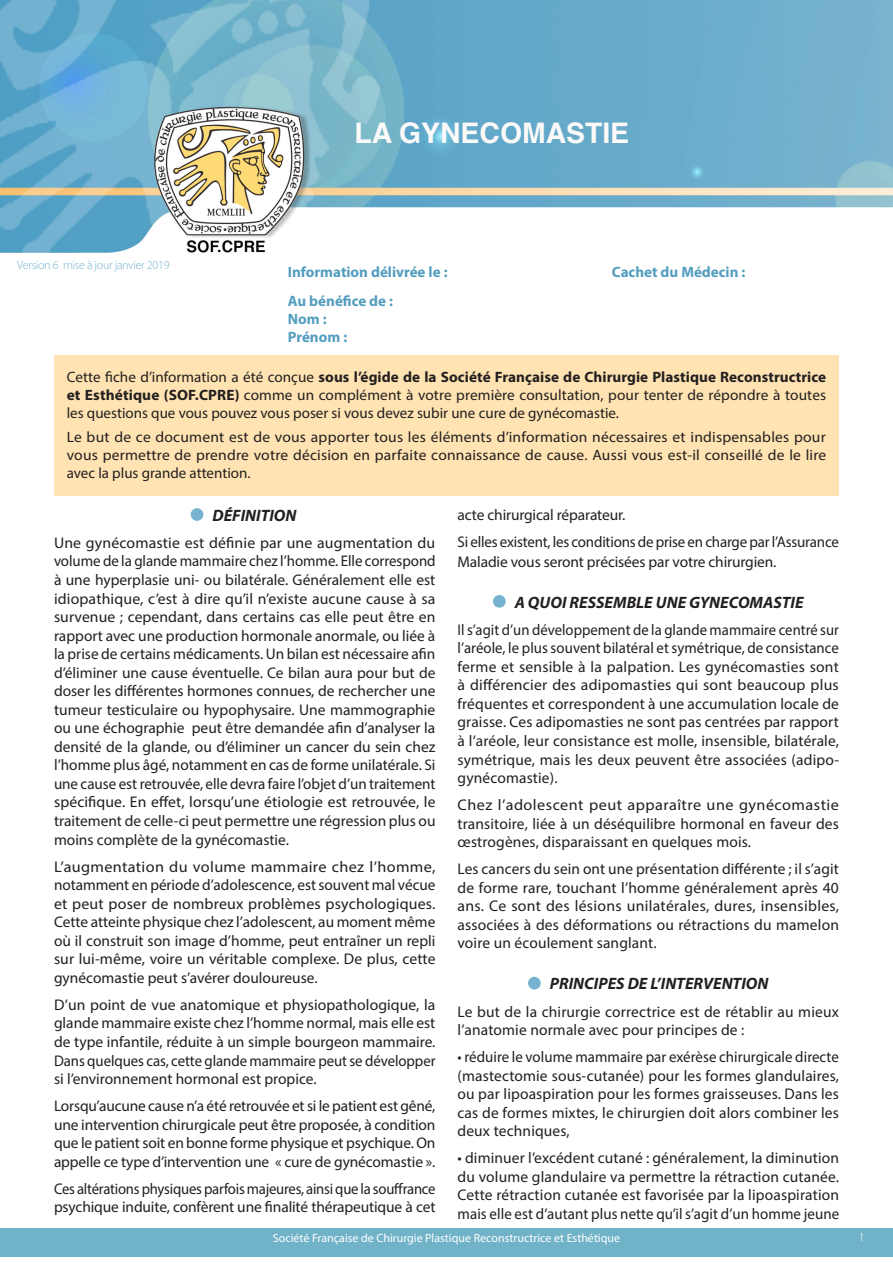
<style>
.page{position:relative;width:893px;height:1263px;background:#fff}
.page>*{position:absolute;margin:0;border:0;box-sizing:border-box;transform-origin:0 0}
.t1{font:700 28.35px "Helvetica";color:#fcf9f9}
.t2{font:italic 700 16.5px "Myriad Pro";color:#231f20}
.t3{font:15.45px/18.6px "Myriad Pro";color:#231f20;text-align:justify}
.t4{font:15.45px/18.6px "Myriad Pro";color:#231f20;scale:.95 1}
.t5{font:15.45px/18.6px "Myriad Pro";color:#231f20;text-align:justify;scale:1.05 1}
.t6{font:15.45px/18.6px "Myriad Pro";color:#231f20;text-align:justify;scale:.96 1}
.t7{font:15px/18px "Myriad Pro";color:#231f20;text-align:justify}
.t8{font:15px/18px "Myriad Pro";color:#231f20;text-align:justify;scale:1.04 1}
.t9{font:700 15px/18px "Myriad Pro";color:#539dbf}
.t10{font:12px "Myriad Pro";color:#fff}
.t11{font:300 12px "Myriad Pro";letter-spacing:-.02em;color:#77b3d0}
.t12{font:300 12px "Myriad Pro";color:#fff}
.s1{font-weight:700}
</style>
<div class="page">
<div style="left:0;top:1228px;width:893px;height:28px;background:#70b2c8"></div>
<div style="left:54px;top:355px;width:785px;height:140px;background:#ffe3b2"></div>
<div style="left:191px;top:508px;width:12px;height:13px;background:#77b3d0;border-radius:50%"></div>
<div style="left:493px;top:595px;width:13px;height:13px;background:#77b3d0;border-radius:50%"></div>
<div style="left:528px;top:977px;width:13px;height:12px;background:#77b3d0;border-radius:50%"></div>
<img style="left:0;top:0;width:893px;height:253px">
<h1 class="t1" style="left:355px;top:117px;width:276px">LA GYNECOMASTIE</h1>
<p class="t11" style="left:17px;top:261px;width:154px">Version 6 mise à jour janvier 2019</p>
<p class="t9" style="left:288px;top:264px;width:161px">Information délivrée le :</p>
<p class="t9" style="left:612px;top:264px;width:135px">Cachet du Médecin :</p>
<p class="t9" style="left:288px;top:293px;width:107px">Au bénéfice de :<br>Nom :<br>Prénom :</p>
<p class="t7" style="left:67px;top:369px;width:761px">Cette fiche d’information a été conçue <span class="s1">sous l’égide de la Société Française de Chirurgie Plastique Reconstructrice et Esthétique (SOF.CPRE)</span> comme un complément à votre première consultation, pour tenter de répondre à toutes les questions que vous pouvez vous poser si vous devez subir une cure de gynécomastie.</p>
<p class="t8" style="left:67px;top:430px;width:732px">Le but de ce document est de vous apporter tous les éléments d’information nécessaires et indispensables pour vous permettre de prendre votre décision en parfaite connaissance de cause. Aussi vous est-il conseillé de le lire avec la plus grande attention.</p>
<p class="t2" style="left:212px;top:507px;width:86px">DÉFINITION</p>
<p class="t3" style="left:54px;top:535px;width:383px">Une gynécomastie est définie par une augmentation du volume de la glande mammaire chez l’homme. Elle correspond à une hyperplasie uni- ou bilatérale. Généralement elle est idiopathique, c’est à dire qu’il n’existe aucune cause à sa survenue ; cependant, dans certains cas elle peut être en rapport avec une production hormonale anormale, ou liée à la prise de certains médicaments. Un bilan est nécessaire afin d’éliminer une cause éventuelle. Ce bilan aura pour but de doser les différentes hormones connues, de rechercher une tumeur testiculaire ou hypophysaire. Une mammographie ou une échographie peut être demandée afin d’analyser la densité de la glande, ou d’éliminer un cancer du sein chez l’homme plus âgé, notamment en cas de forme unilatérale. Si une cause est retrouvée, elle devra faire l’objet d’un traitement spécifique. En effet, lorsqu’une étiologie est retrouvée, le traitement de celle-ci peut permettre une régression plus ou moins complète de la gynécomastie.</p>
<p class="t5" style="left:54px;top:858px;width:365px">L’augmentation du volume mammaire chez l’homme, notamment en période d’adolescence, est souvent mal vécue et peut poser de nombreux problèmes psychologiques.<br>Cette atteinte physique chez l’adolescent, au moment même où il construit son image d’homme, peut entraîner un repli sur lui-même, voire un véritable complexe. De plus, cette gynécomastie peut s’avérer douloureuse.</p>
<p class="t3" style="left:54px;top:997px;width:383px">D’un point de vue anatomique et physiopathologique, la glande mammaire existe chez l’homme normal, mais elle est de type infantile, réduite à un simple bourgeon mammaire.<br>Dans quelques cas, cette glande mammaire peut se développer si l’environnement hormonal est propice.</p>
<p class="t3" style="left:54px;top:1098px;width:383px">Lorsqu’aucune cause n’a été retrouvée et si le patient est gêné, une intervention chirurgicale peut être proposée, à condition que le patient soit en bonne forme physique et psychique. On appelle ce type d’intervention une « cure de gynécomastie ».</p>
<p class="t4" style="left:54px;top:1181px;width:403px">Ces altérations physiques parfois majeures, ainsi que la souffrance psychique induite, confèrent une finalité thérapeutique à cet</p>
<p class="t3" style="left:458px;top:502px;width:383px;line-height:27px">acte chirurgical réparateur.<br>Si elles existent, les conditions de prise en charge par l’Assurance</p>
<p class="t3" style="left:458px;top:553px;width:320px">Maladie vous seront précisées par votre chirurgien.</p>
<p class="t2" style="left:515px;top:594px;width:290px">A QUOI RESSEMBLE UNE GYNECOMASTIE</p>
<p class="t4" style="left:458px;top:621px;width:403px;text-align:justify">Il s’agit d’un développement de la glande mammaire centré sur l’aréole, le plus souvent bilatéral et symétrique, de consistance ferme et sensible à la palpation. Les gynécomasties sont à différencier des adipomasties qui sont beaucoup plus fréquentes et correspondent à une accumulation locale de graisse. Ces adipomasties ne sont pas centrées par rapport à l’aréole, leur consistance est molle, insensible, bilatérale, symétrique, mais les deux peuvent être associées (adipo&shy;gynécomastie).</p>
<p class="t5" style="left:458px;top:797px;width:365px">Chez l’adolescent peut apparaître une gynécomastie transitoire, liée à un déséquilibre hormonal en faveur des œstrogènes, disparaissant en quelques mois.</p>
<p class="t3" style="left:458px;top:861px;width:383px">Les cancers du sein ont une présentation différente ; il s’agit de forme rare, touchant l’homme généralement après 40 ans. Ce sont des lésions unilatérales, dures, insensibles, associées à des déformations ou rétractions du mamelon voire un écoulement sanglant.</p>
<p class="t2" style="left:550px;top:976px;width:220px">PRINCIPES DE L’INTERVENTION</p>
<p class="t3" style="left:458px;top:1003px;width:383px">Le but de la chirurgie correctrice est de rétablir au mieux l’anatomie normale avec pour principes de :</p>
<p class="t6" style="left:458px;top:1047px;width:399px">• réduire le volume mammaire par exérèse chirurgicale directe (mastectomie sous-cutanée) pour les formes glandulaires, ou par lipoaspiration pour les formes graisseuses. Dans les cas de formes mixtes, le chirurgien doit alors combiner les deux techniques,</p>
<p class="t3" style="left:458px;top:1148px;width:383px">• diminuer l’excédent cutané : généralement, la diminution du volume glandulaire va permettre la rétraction cutanée.<br>Cette rétraction cutanée est favorisée par la lipoaspiration mais elle est d’autant plus nette qu’il s’agit d’un homme jeune</p>
<p class="t10" style="left:273px;top:1233px;width:349px">Société Française de Chirurgie Plastique Reconstructrice et Esthétique</p>
<p class="t12" style="left:859px;top:1232px;width:7px">1</p>
</div>
